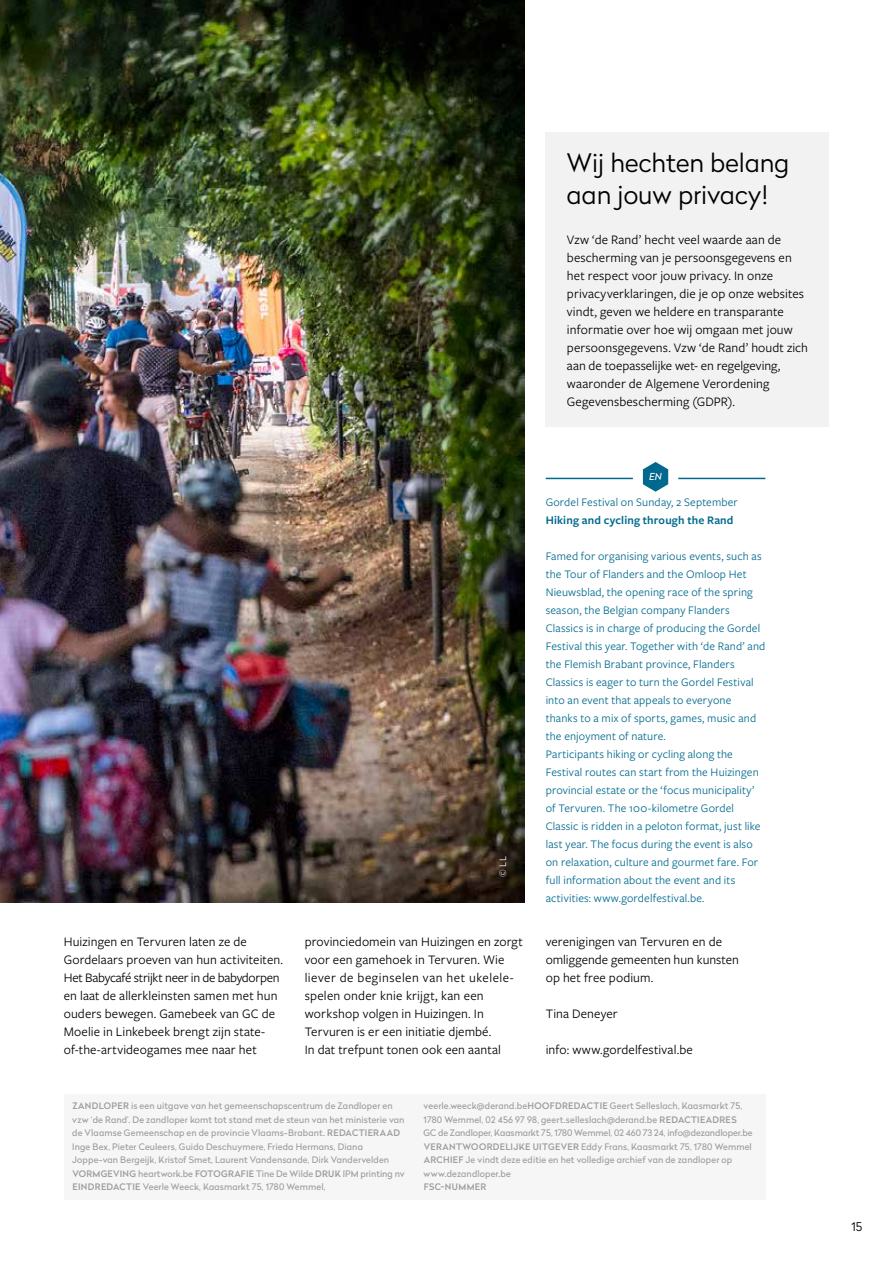
<style>
.page{position:relative;width:893px;height:1263px;background:#fff}
.page>*{position:absolute;margin:0;border:0;box-sizing:border-box;transform-origin:0 0}
.t1{font:300 25.5px/31.5px "Radikal";color:#000}
.t2{font:13.5px/18px "Freight Sans Pro";letter-spacing:.01em;color:#000}
.t3{font:12px/18px "Freight Sans Pro";letter-spacing:.01em;color:#00698d}
.t4{font:600 12px "Freight Sans Pro";letter-spacing:.015em;color:#00698d}
.t5{font:300 12px "Radikal";color:#000}
.t6{font:10.5px "Freight Sans Pro";color:#fff}
.t7{font:italic 9.6px "Radikal";color:#fff}
.t8{font:9px/13.5px "Radikal";letter-spacing:.015em;color:#9d9d9c}
.t9{font:500 9px "Radikal";letter-spacing:.04em;color:#9d9d9c}
.s1{font-weight:500}
</style>
<div class="page">
<div style="left:64px;top:1094px;width:701px;height:105px;background:#f6f6f6"></div>
<div style="left:546px;top:132px;width:283px;height:295px;background:#f2f2f2"></div>
<img style="left:0;top:0;width:524px;height:902px">
<hr style="left:546px;top:478px;width:87px;height:1px;background:#00698d">
<hr style="left:678px;top:478px;width:87px;height:1px;background:#00698d">
<svg style="left:643px;top:462px;width:25px;height:30px"></svg>
<h1 class="t1" style="left:567px;top:146px;width:224px">Wij hechten belang aan jouw privacy!</h1>
<p class="t2" style="left:567px;top:230px;width:242px">Vzw ‘de Rand’ hecht veel waarde aan de bescherming van je persoonsgegevens en het respect voor jouw privacy. In onze privacyverklaringen, die je op onze websites vindt, geven we heldere en transparante informatie over hoe wij omgaan met jouw persoonsgegevens. Vzw ‘de Rand’ houdt zich aan de toepasselijke wet- en regelgeving, waaronder de Algemene Verordening Gegevensbescherming (GDPR).</p>
<p class="t6" style="left:496px;top:877px;width:22px;rotate:-90deg">© LL</p>
<p class="t7" style="left:649px;top:470px;width:14px">EN</p>
<p class="t3" style="left:546px;top:492px;width:194px">Gordel Festival on Sunday, 2 September</p>
<p class="t4" style="left:546px;top:511px;width:189px">Hiking and cycling through the Rand</p>
<p class="t3" style="left:546px;top:546px;width:221px">Famed for organising various events, such as the Tour of Flanders and the Omloop Het Nieuwsblad, the opening race of the spring season, the Belgian company Flanders Classics is in charge of producing the Gordel Festival this year. Together with ‘de Rand’ and the Flemish Brabant province, Flanders Classics is eager to turn the Gordel Festival into an event that appeals to everyone thanks to a mix of sports, games, music and the enjoyment of nature.<br>Participants hiking or cycling along the Festival routes can start from the Huizingen provincial estate or the ‘focus municipality’ of Tervuren. The 100-kilometre Gordel Classic is ridden in a peloton format, just like last year. The focus during the event is also on relaxation, culture and gourmet fare. For full information about the event and its activities: www.gordelfestival.be.</p>
<p class="t2" style="left:64px;top:932px;width:221px">Huizingen en Tervuren laten ze de Gordelaars proeven van hun activiteiten.<br>Het Babycafé strijkt neer in de babydorpen en laat de allerkleinsten samen met hun ouders bewegen. Gamebeek van GC de Moelie in Linkebeek brengt zijn state&shy;of-the-artvideogames mee naar het</p>
<p class="t2" style="left:305px;top:932px;width:220px">provinciedomein van Huizingen en zorgt voor een gamehoek in Tervuren. Wie liever de beginselen van het ukelele&shy;spelen onder knie krijgt, kan een workshop volgen in Huizingen. In Tervuren is er een initiatie djembé.<br>In dat trefpunt tonen ook een aantal</p>
<p class="t2" style="left:546px;top:932px;width:195px">verenigingen van Tervuren en de omliggende gemeenten hun kunsten op het free podium.</p>
<p class="t2" style="left:546px;top:1004px;width:73px">Tina Deneyer</p>
<p class="t2" style="left:546px;top:1040px;width:149px">info: www.gordelfestival.be</p>
<p class="t8" style="left:72px;top:1099px;width:334px"><span class="s1">ZANDLOPER</span> is een uitgave van het gemeenschapscentrum de Zandloper en vzw ‘de Rand’. De zandloper komt tot stand met de steun van het ministerie van de Vlaamse Gemeenschap en de provincie Vlaams-Brabant. <span class="s1">REDACTIERAAD </span>Inge Bex, Pieter Ceuleers, Guido Deschuymere, Frieda Hermans, Diana Joppe-van Bergeijk, Kristof Smet, Laurent Vandensande, Dirk Vandervelden <span class="s1">VORMGEVING</span> heartwork.be <span class="s1">FOTOGRAFIE</span> Tine De Wilde <span class="s1">DRUK</span> IPM printing nv <span class="s1">EINDREDACTIE</span> Veerle Weeck, Kaasmarkt 75, 1780 Wemmel,</p>
<p class="t8" style="left:424px;top:1099px;width:330px">veerle.weeck@derand.be<span class="s1">HOOFDREDACTIE</span> Geert Selleslach, Kaasmarkt 75, 1780 Wemmel, 02 456 97 98, geert.selleslach@derand.be <span class="s1">REDACTIEADRES<br></span>GC de Zandloper, Kaasmarkt 75, 1780 Wemmel, 02 460 73 24, info@dezandloper.be <span class="s1">VERANTWOORDELIJKE UITGEVER</span> Eddy Frans, Kaasmarkt 75, 1780 Wemmel <span class="s1">ARCHIEF</span> Je vindt deze editie en het volledige archief van de zandloper op www.dezandloper.be</p>
<p class="t9" style="left:424px;top:1180px;width:64px">FSC-NUMMER</p>
<p class="t5" style="left:851px;top:1218px;width:12px">15</p>
</div>
